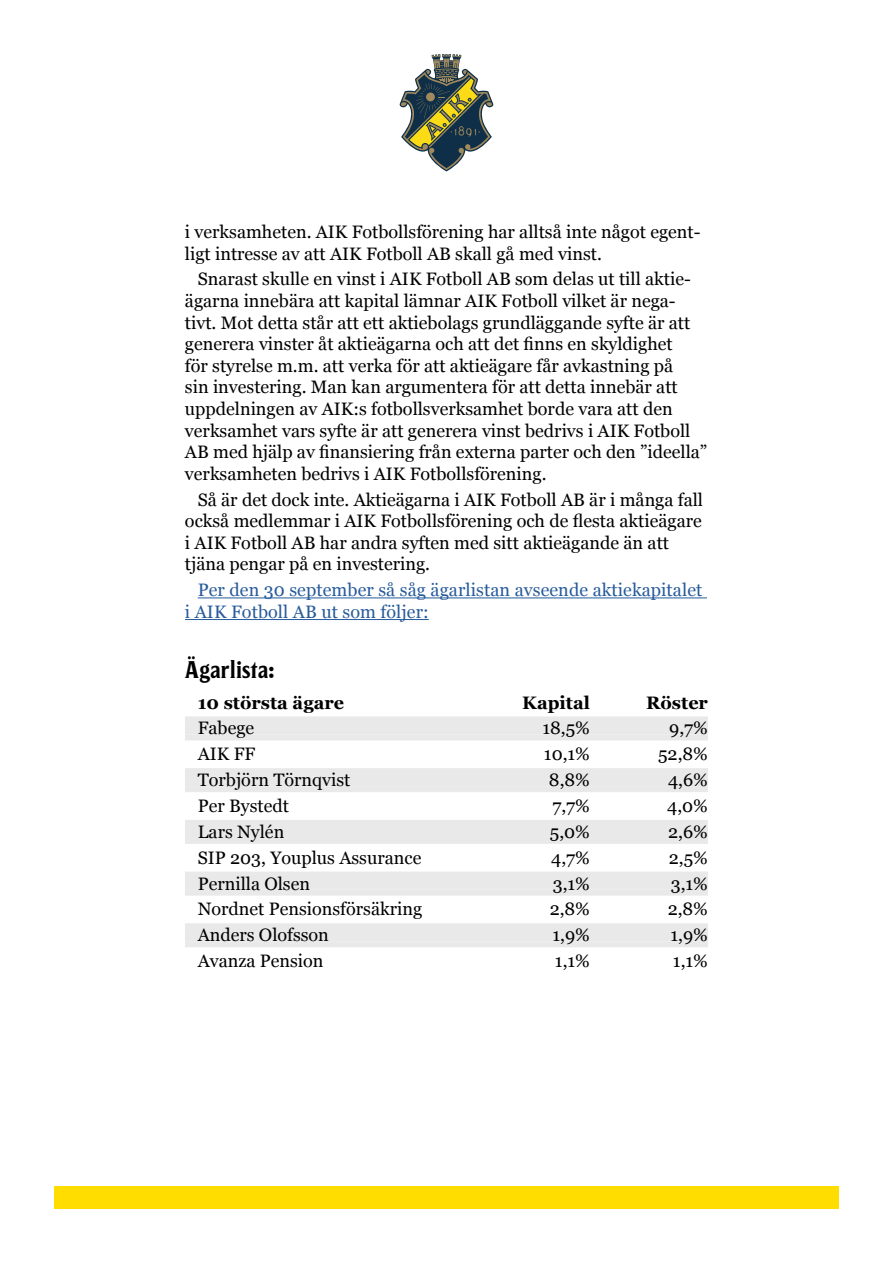
<style>
.page{position:relative;width:893px;height:1263px;background:#fff}
.page>*{position:absolute;margin:0;border:0;box-sizing:border-box;transform-origin:0 0}
.t1{font:700 24px "AIK Display";color:#000}
.t2{font:18px/21.6px "Georgia";color:#000}
.t3{font:18px/21.6px "Georgia";letter-spacing:.005em;color:#275b9b}
.t4{font:700 18px "Georgia";color:#000}
</style>
<div class="page">
<div style="left:54px;top:1186px;width:785px;height:23px;background:#fd0"></div>
<hr style="left:198px;top:597px;width:509px;height:1px;background:#275b9b">
<hr style="left:185px;top:619px;width:244px;height:1px;background:#275b9b">
<div style="left:185px;top:716px;width:523px;height:18px;background:#e9e9e9"></div>
<div style="left:185px;top:734px;width:523px;height:6px;background:#e9e9e9"></div>
<div style="left:185px;top:768px;width:523px;height:18px;background:#e9e9e9"></div>
<div style="left:185px;top:786px;width:523px;height:6px;background:#e9e9e9"></div>
<div style="left:185px;top:820px;width:523px;height:18px;background:#e9e9e9"></div>
<div style="left:185px;top:838px;width:523px;height:6px;background:#e9e9e9"></div>
<div style="left:185px;top:871px;width:523px;height:18px;background:#e9e9e9"></div>
<div style="left:185px;top:889px;width:523px;height:6px;background:#e9e9e9"></div>
<div style="left:185px;top:923px;width:523px;height:18px;background:#e9e9e9"></div>
<div style="left:185px;top:941px;width:523px;height:6px;background:#e9e9e9"></div>
<svg style="left:400px;top:54px;width:93px;height:117px"></svg>
<p class="t2" style="left:185px;top:220px;width:517px">i verksamheten. AIK Fotbollsförening har alltså inte något egent&shy;ligt intresse av att AIK Fotboll AB skall gå med vinst.</p>
<p class="t2" style="left:185px;top:268px;width:524px;text-indent:13px">Snarast skulle en vinst i AIK Fotboll AB som delas ut till aktie&shy;ägarna innebära att kapital lämnar AIK Fotboll vilket är nega&shy;tivt. Mot detta står att ett aktiebolags grundläggande syfte är att generera vinster åt aktieägarna och att det finns en skyldighet<br>för styrelse m.m. att verka för att aktieägare får avkastning på<br>sin investering. Man kan argumentera för att detta innebär att uppdelningen av AIK:s fotbollsverksamhet borde vara att den verksamhet vars syfte är att generera vinst bedrivs i AIK Fotboll AB med hjälp av finansiering från externa parter och den ”ideella” verksamheten bedrivs i AIK Fotbollsförening.</p>
<p class="t2" style="left:185px;top:488px;width:520px;text-indent:13px">Så är det dock inte. Aktieägarna i AIK Fotboll AB är i många fall också medlemmar i AIK Fotbollsförening och de flesta aktieägare i AIK Fotboll AB har andra syften med sitt aktieägande än att tjäna pengar på en investering.</p>
<p class="t3" style="left:185px;top:579px;width:519px;text-indent:13px">Per den 30 september så såg ägarlistan avseende aktiekapitalet i AIK Fotboll AB ut som följer:</p>
<h1 class="t1" style="left:185px;top:656px;width:91px">Ägarlista:</h1>
<p class="t4" style="left:198px;top:689px;width:148px">10 största ägare</p>
<p class="t4" style="left:522px;top:689px;width:69px">Kapital</p>
<p class="t4" style="left:646px;top:689px;width:63px">Röster</p>
<p class="t2" style="left:198px;top:717px;width:58px">Fabege</p>
<p class="t2" style="left:542px;top:717px;width:49px">18,5%</p>
<p class="t2" style="left:669px;top:717px;width:40px">9,7%</p>
<p class="t2" style="left:198px;top:742px;width:59px">AIK FF</p>
<p class="t2" style="left:544px;top:742px;width:48px">10,1%</p>
<p class="t2" style="left:658px;top:742px;width:51px">52,8%</p>
<p class="t2" style="left:198px;top:768px;width:154px">Torbjörn Törnqvist</p>
<p class="t2" style="left:549px;top:768px;width:43px">8,8%</p>
<p class="t2" style="left:668px;top:768px;width:41px">4,6%</p>
<p class="t2" style="left:198px;top:794px;width:93px">Per Bystedt</p>
<p class="t2" style="left:552px;top:794px;width:39px">7,7%</p>
<p class="t2" style="left:667px;top:794px;width:42px">4,0%</p>
<p class="t2" style="left:198px;top:820px;width:88px">Lars Nylén</p>
<p class="t2" style="left:550px;top:820px;width:42px">5,0%</p>
<p class="t2" style="left:668px;top:820px;width:41px">2,6%</p>
<p class="t2" style="left:198px;top:846px;width:225px">SIP 203, Youplus Assurance</p>
<p class="t2" style="left:551px;top:846px;width:40px">4,7%</p>
<p class="t2" style="left:669px;top:846px;width:41px">2,5%</p>
<p class="t2" style="left:198px;top:872px;width:114px">Pernilla Olsen</p>
<p class="t2" style="left:553px;top:872px;width:39px">3,1%</p>
<p class="t2" style="left:671px;top:872px;width:39px">3,1%</p>
<p class="t2" style="left:198px;top:898px;width:226px">Nordnet Pensionsförsäkring</p>
<p class="t2" style="left:550px;top:898px;width:42px">2,8%</p>
<p class="t2" style="left:668px;top:898px;width:42px">2,8%</p>
<p class="t2" style="left:198px;top:923px;width:133px">Anders Olofsson</p>
<p class="t2" style="left:552px;top:923px;width:39px">1,9%</p>
<p class="t2" style="left:670px;top:923px;width:39px">1,9%</p>
<p class="t2" style="left:198px;top:949px;width:127px">Avanza Pension</p>
<p class="t2" style="left:555px;top:949px;width:37px">1,1%</p>
<p class="t2" style="left:673px;top:949px;width:37px">1,1%</p>
</div>
